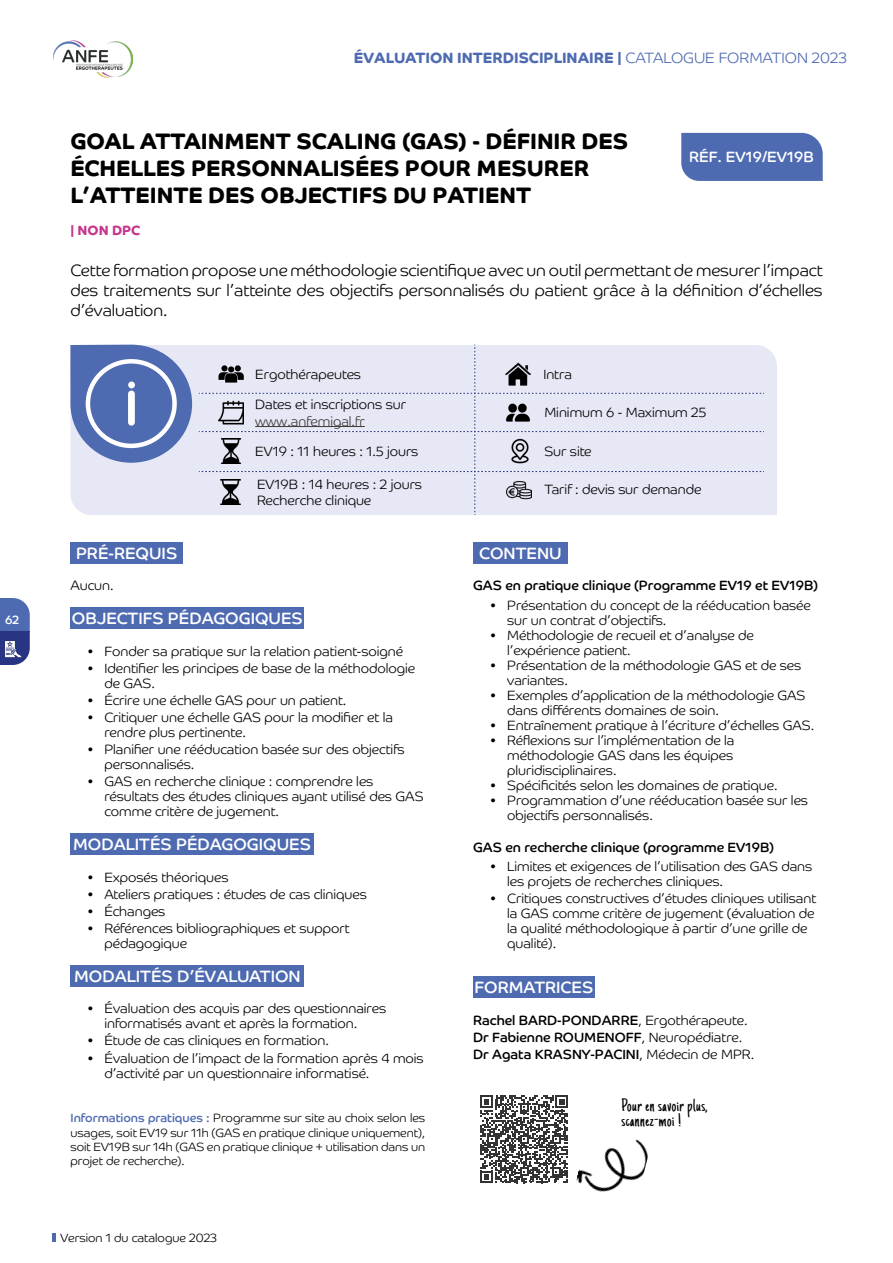
<style>
.page{position:relative;width:893px;height:1263px;background:#fff}
.page>*{position:absolute;margin:0;border:0;box-sizing:border-box;transform-origin:0 0}
.t1{font:700 22.5px/27px "Co Headline";color:#000}
.t2{font:18px/15px "Just Another Hand";letter-spacing:.03em;color:#000}
.t3{font:300 16.5px/19.8px "Co Headline";color:#000;text-align:justify}
.t4{font:16.5px "Co Headline";color:#fff}
.t5{font:700 15px "Co Headline";color:#4e6ab1}
.t6{font:15px "Co Headline";color:#fff}
.t7{font:300 13.5px/15px "Co Headline";color:#000}
.t8{font:13.5px/17.1px "Co Headline";color:#000}
.t9{font:300 13.5px "Co Headline";color:#3c3c3b}
.t10{font:700 13.5px "Co Headline";color:#c6368c}
.t11{font:300 12px/14.4px "Co Headline";color:#000;text-align:justify}
.t12{font:12px "Co Headline";color:#fff}
.s1{font-weight:300}
.s2{font-weight:400;color:#4e6ab1}
</style>
<div class="page">
<img style="left:54px;top:41px;width:78px;height:36px">
<svg style="left:52px;top:1233px;width:3px;height:9px"></svg>
<svg style="left:0;top:598px;width:30px;height:67px;background:#4e62a5"></svg>
<img style="left:4px;top:640px;width:17px;height:17px">
<div style="left:681px;top:133px;width:142px;height:48px;background:#4e6ab1"></div>
<div style="left:70px;top:542px;width:113px;height:21px;background:#4e6ab1"></div>
<div style="left:473px;top:542px;width:95px;height:21px;background:#4e6ab1"></div>
<div style="left:473px;top:976px;width:122px;height:22px;background:#4e6ab1"></div>
<div style="left:70px;top:345px;width:707px;height:170px;background:#e7e8f5"></div>
<div style="left:199px;top:345px;width:565px;height:170px;background:#e7e8f5"></div>
<svg style="left:70px;top:345px;width:122px;height:118px;background:#7187c0"></svg>
<div style="left:86px;top:359px;width:91px;height:89px;border:4px solid #fff;border-radius:50%"></div>
<div style="left:128px;top:391px;width:7px;height:35px;background:#fff;border-radius:3px"></div>
<div style="left:128px;top:381px;width:7px;height:7px;background:#fff;border-radius:50%"></div>
<img style="left:505px;top:361px;width:26px;height:26px">
<img style="left:218px;top:361px;width:26px;height:26px">
<img style="left:218px;top:400px;width:26px;height:25px">
<img style="left:505px;top:400px;width:26px;height:25px">
<hr style="left:255px;top:426px;width:110px;height:1px;background:#3c3c3b">
<img style="left:507px;top:438px;width:26px;height:26px">
<img style="left:506px;top:477px;width:26px;height:25px">
<img style="left:218px;top:438px;width:26px;height:26px">
<img style="left:218px;top:479px;width:25px;height:26px">
<div style="left:70px;top:607px;width:234px;height:22px;background:#4e6ab1"></div>
<div style="left:70px;top:833px;width:244px;height:22px;background:#4e6ab1"></div>
<div style="left:70px;top:965px;width:234px;height:21px;background:#4e6ab1"></div>
<svg style="left:480px;top:1095px;width:88px;height:88px"></svg>
<img style="left:576px;top:1139px;width:72px;height:53px">
<p class="t12" style="left:5px;top:612px;width:16px">62</p>
<p class="t5" style="left:354px;top:49px;width:495px">ÉVALUATION INTERDISCIPLINAIRE | <span class="s1">CATALOGUE FORMATION 2023</span></p>
<h1 class="t1" style="left:70px;top:128px;width:559px">GOAL ATTAINMENT SCALING (GAS) - DÉFINIR DES<br>ÉCHELLES PERSONNALISÉES POUR MESURER<br>L’ATTEINTE DES OBJECTIFS DU PATIENT</h1>
<p class="t10" style="left:70px;top:222px;width:71px">| NON DPC</p>
<p class="t6" style="left:689px;top:148px;width:126px">RÉF. EV19/EV19B</p>
<p class="t3" style="left:70px;top:260px;width:754px">Cette formation propose une méthodologie scientifique avec un outil permettant de mesurer l’impact des traitements sur l’atteinte des objectifs personnalisés du patient grâce à la définition d’échelles d’évaluation.</p>
<p class="t7" style="left:255px;top:366px;width:107px">Ergothérapeutes</p>
<p class="t7" style="left:543px;top:366px;width:30px">Intra</p>
<p class="t7" style="left:255px;top:397px;width:152px">Dates et inscriptions sur</p>
<p class="t9" style="left:255px;top:413px;width:111px">www.anfemigal.fr</p>
<p class="t7" style="left:544px;top:405px;width:164px">Minimum 6 - Maximum 25</p>
<p class="t7" style="left:544px;top:444px;width:49px">Sur site</p>
<p class="t7" style="left:544px;top:482px;width:158px">Tarif : devis sur demande</p>
<p class="t7" style="left:255px;top:444px;width:165px">EV19 : 11 heures : 1.5 jours</p>
<p class="t7" style="left:257px;top:476px;width:167px;line-height:16.2px">EV19B : 14 heures : 2 jours<br>Recherche clinique</p>
<p class="t4" style="left:76px;top:543px;width:103px">PRÉ-REQUIS</p>
<p class="t7" style="left:70px;top:578px;width:45px">Aucun.</p>
<p class="t4" style="left:72px;top:608px;width:233px">OBJECTIFS PÉDAGOGIQUES</p>
<p class="t7" style="left:87px;top:643px;width:317px">• Fonder sa pratique sur la relation patient-soigné</p>
<p class="t7" style="left:104px;top:660px;width:312px;text-indent:-17px">• Identifier les principes de base de la méthodologie de GAS.</p>
<p class="t7" style="left:87px;top:693px;width:260px">• Écrire une échelle GAS pour un patient.</p>
<p class="t7" style="left:104px;top:710px;width:290px;text-indent:-17px">• Critiquer une échelle GAS pour la modifier et la rendre plus pertinente.</p>
<p class="t7" style="left:104px;top:742px;width:302px;text-indent:-17px">• Planifier une rééducation basée sur des objectifs personnalisés.</p>
<p class="t7" style="left:104px;top:774px;width:321px;text-indent:-17px">• GAS en recherche clinique : comprendre les résultats des études cliniques ayant utilisé des GAS comme critère de jugement.</p>
<p class="t4" style="left:73px;top:834px;width:239px">MODALITÉS PÉDAGOGIQUES</p>
<p class="t7" style="left:87px;top:869px;width:143px">• Exposés théoriques</p>
<p class="t7" style="left:87px;top:886px;width:281px">• Ateliers pratiques : études de cas cliniques</p>
<p class="t7" style="left:87px;top:904px;width:80px">• Échanges</p>
<p class="t7" style="left:104px;top:921px;width:247px;text-indent:-17px">• Références bibliographiques et support pédagogique</p>
<p class="t4" style="left:74px;top:966px;width:228px">MODALITÉS D’ÉVALUATION</p>
<p class="t7" style="left:104px;top:1001px;width:283px;text-indent:-17px">• Évaluation des acquis par des questionnaires informatisés avant et après la formation.</p>
<p class="t7" style="left:87px;top:1033px;width:243px">• Étude de cas cliniques en formation.</p>
<p class="t7" style="left:104px;top:1050px;width:321px;text-indent:-17px">• Évaluation de l’impact de la formation après 4 mois d’activité par un questionnaire informatisé.</p>
<p class="t11" style="left:70px;top:1111px;width:356px"><span class="s2">Informations pratiques :</span> Programme sur site au choix selon les usages, soit EV19 sur 11h (GAS en pratique clinique uniquement), soit EV19B sur 14h (GAS en pratique clinique + utilisation dans un projet de recherche).</p>
<p class="t11" style="left:60px;top:1230px;width:158px">Version 1 du catalogue 2023</p>
<p class="t4" style="left:479px;top:543px;width:84px">CONTENU</p>
<p class="t8" style="left:473px;top:577px;width:346px">GAS en pratique clinique (Programme EV19 et EV19B)</p>
<p class="t7" style="left:507px;top:597px;width:305px;text-indent:-17px">• Présentation du concept de la rééducation basée sur un contrat d’objectifs.</p>
<p class="t7" style="left:507px;top:627px;width:248px;text-indent:-17px">• Méthodologie de recueil et d’analyse de l’expérience patient.</p>
<p class="t7" style="left:507px;top:657px;width:296px;text-indent:-17px">• Présentation de la méthodologie GAS et de ses variantes.</p>
<p class="t7" style="left:507px;top:687px;width:300px;text-indent:-17px">• Exemples d’application de la méthodologie GAS dans différents domaines de soin.</p>
<p class="t7" style="left:490px;top:717px;width:326px">• Entraînement pratique à l’écriture d’échelles GAS.</p>
<p class="t7" style="left:507px;top:732px;width:229px;text-align:justify;text-indent:-17px">• Réflexions sur l’implémentation de la méthodologie GAS dans les équipes pluridisciplinaires.</p>
<p class="t7" style="left:490px;top:777px;width:289px">• Spécificités selon les domaines de pratique.</p>
<p class="t7" style="left:507px;top:792px;width:302px;text-indent:-17px">• Programmation d’une rééducation basée sur les objectifs personnalisés.</p>
<p class="t8" style="left:473px;top:838px;width:302px">GAS en recherche clinique (programme EV19B)</p>
<p class="t7" style="left:507px;top:859px;width:307px;text-indent:-17px">• Limites et exigences de l’utilisation des GAS dans les projets de recherches cliniques.</p>
<p class="t7" style="left:507px;top:891px;width:310px;text-indent:-17px">• Critiques constructives d’études cliniques utilisant la GAS comme critère de jugement (évaluation de la qualité méthodologique à partir d’une grille de qualité).</p>
<p class="t4" style="left:475px;top:977px;width:120px">FORMATRICES</p>
<p class="t8" style="left:473px;top:1011px;width:283px">Rachel BARD-PONDARRE<span class="s1">, Ergothérapeute.<br></span>Dr Fabienne ROUMENOFF<span class="s1">, Neuropédiatre.<br></span>Dr Agata KRASNY-PACINI<span class="s1">, Médecin de MPR.</span></p>
<h2 class="t2" style="left:621px;top:1099px;width:88px">Pour en savoir plus, scannez-moi !</h2>
</div>
